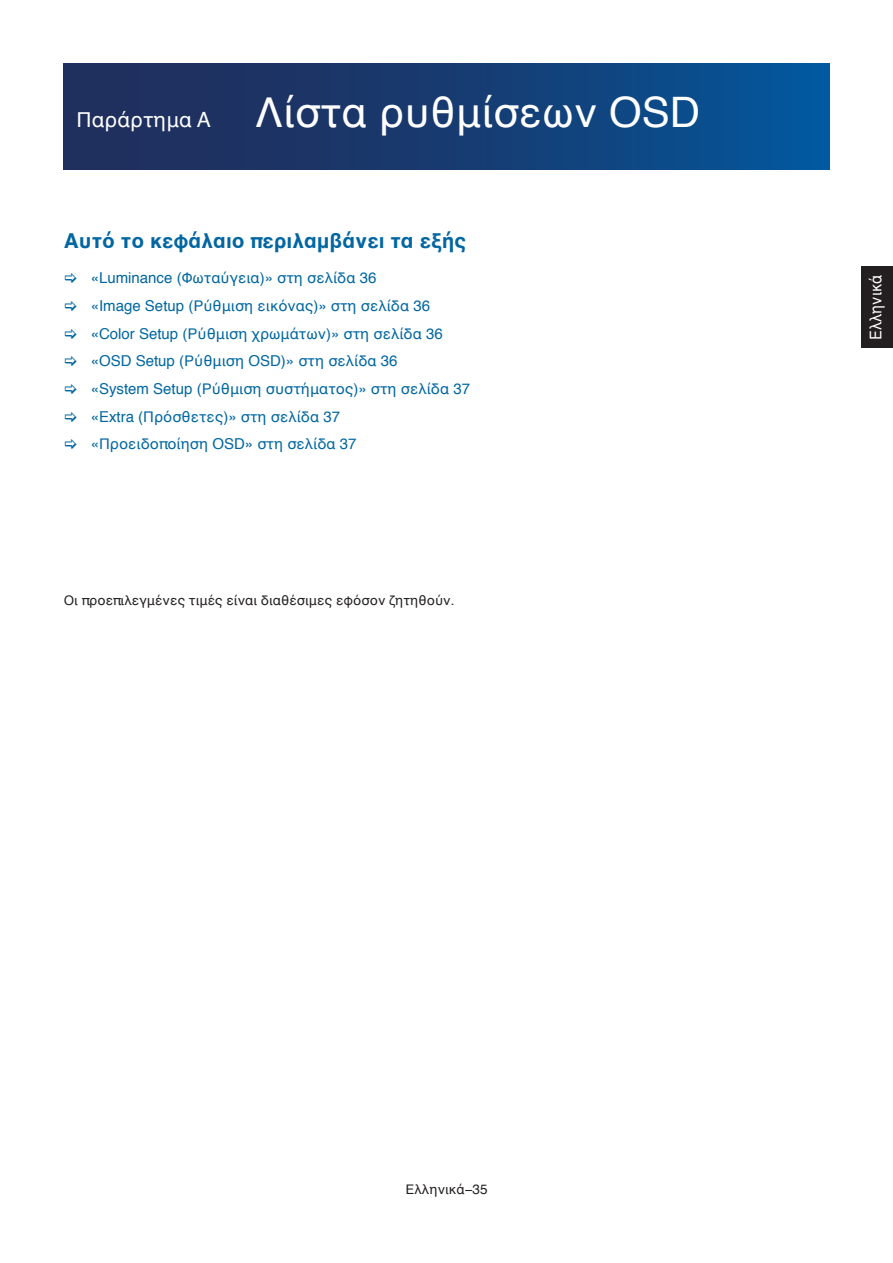
<style>
.page{position:relative;width:893px;height:1263px;background:#fff}
.page>*{position:absolute;margin:0;border:0;box-sizing:border-box;transform-origin:0 0}
.t1{font:42px "Helvetica";color:#fff}
.t2{font:700 21px "Helvetica";color:#0166a1}
.t3{font:16.5px "Helvetica";color:#fff;scale:.9 1}
.t4{font:15px/27.8px "Helvetica";color:#0166a1}
.t5{font:13.5px "Helvetica";color:#231f20}
.s1{font-size:21px}
</style>
<div class="page">
<div style="left:861px;top:267px;width:32px;height:81px;background:#231f20"></div>
<div style="left:64px;top:64px;width:765px;height:106px;background:linear-gradient(to right,#242954,#055497)"></div>
<h1 class="t1" style="left:77px;top:80px;width:625px"><span class="s1">Παράρτημα A</span> Λίστα ρυθμίσεων OSD</h1>
<h2 class="t2" style="left:64px;top:224px;width:404px">Αυτό το κεφάλαιο περιλαμβάνει τα εξής</h2>
<p class="t4" style="left:91px;top:264px;width:381px">«Luminance (Φωταύγεια)» στη σελίδα 36<br>«Image Setup (Ρύθμιση εικόνας)» στη σελίδα 36 «Color Setup (Ρύθμιση χρωμάτων)» στη σελίδα 36 «OSD Setup (Ρύθμιση OSD)» στη σελίδα 36<br>«System Setup (Ρύθμιση συστήματος)» στη σελίδα 37 «Extra (Πρόσθετες)» στη σελίδα 37<br>«Προειδοποίηση OSD» στη σελίδα 37</p>
<p class="t5" style="left:64px;top:589px;width:392px">Οι προεπιλεγμένες τιμές είναι διαθέσιμες εφόσον ζητηθούν.</p>
<p class="t3" style="left:863px;top:340px;width:74px;rotate:-90deg">Ελληνικά</p>
<p class="t5" style="left:405px;top:1179px;width:84px">Ελληνικά−35</p>
</div>
